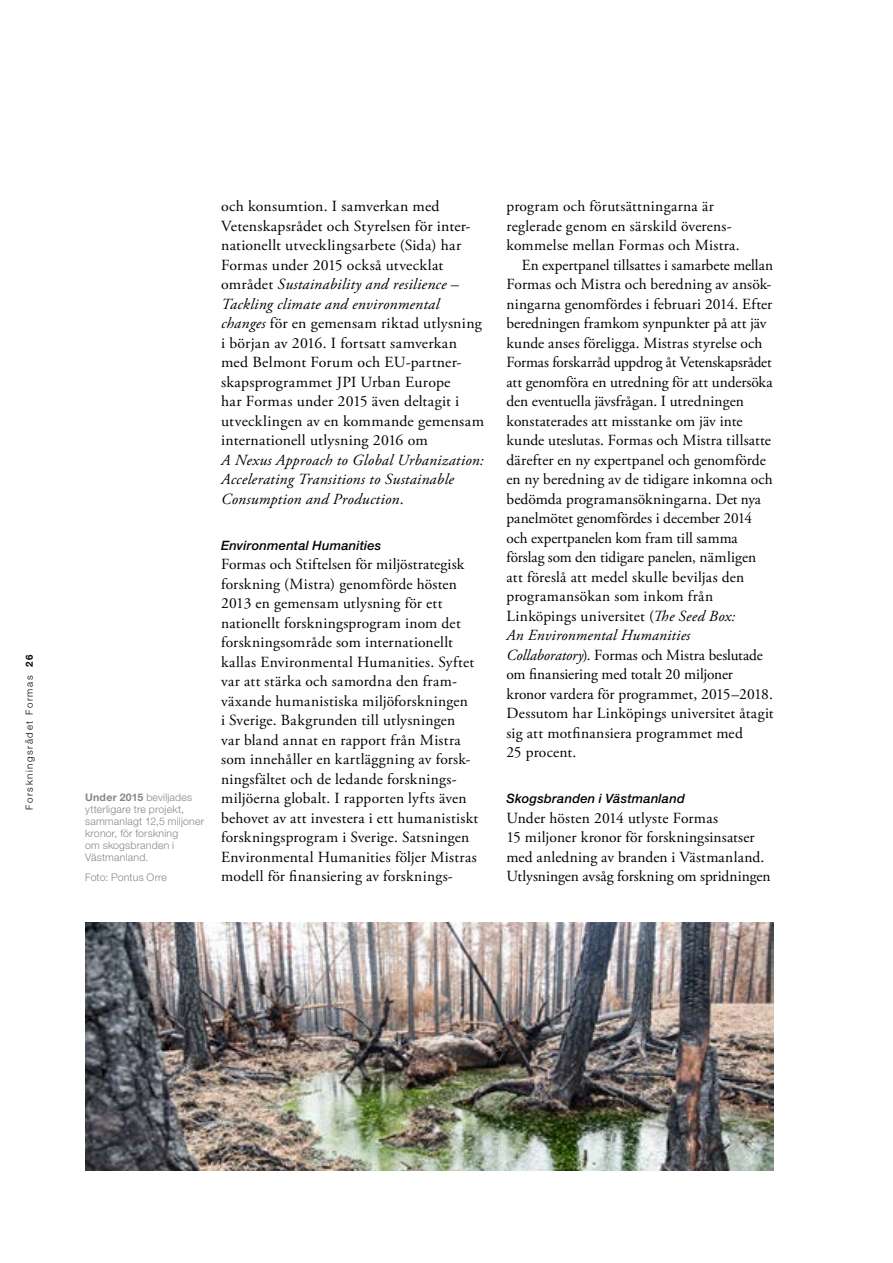
<style>
.page{position:relative;width:893px;height:1263px;background:#fff}
.page>*{position:absolute;margin:0;border:0;box-sizing:border-box;transform-origin:0 0}
.t1{font:15.45px/19.5px "Adobe Garamond Pro";letter-spacing:.01em;color:#000}
.t2{font:15.45px "Adobe Garamond Pro";letter-spacing:-.01em;color:#000}
.t3{font:italic 15.45px/19.5px "Adobe Garamond Pro";letter-spacing:.015em;color:#000}
.t4{font:italic 500 12.9px "Helvetica Neue LT Std";letter-spacing:.015em;color:#000}
.t5{font:300 10.5px/12px "Helvetica Neue LT Std";letter-spacing:.02em;color:#878787}
.t6{font:300 9.75px "Helvetica Neue LT Std";letter-spacing:.16em;color:#000}
.s1{font-weight:700}
.s2{font-style:italic}
.s3{font-style:normal}
</style>
<div class="page">
<img style="left:85px;top:923px;width:689px;height:247px">
<p class="t6" style="left:23px;top:810px;width:157px;rotate:-90deg">Forskningsrådet Formas <span class="s1">26</span></p>
<p class="t5" style="left:85px;top:791px;width:121px"><span class="s1">Under 2015</span> beviljades ytterligare tre projekt, sammanlagt 12,5 miljoner kronor, för forskning<br>om skogsbranden i<br>Västmanland.</p>
<p class="t5" style="left:85px;top:871px;width:84px">Foto: Pontus Orre</p>
<p class="t1" style="left:221px;top:197px;width:264px">och konsumtion. I samverkan med Vetenskapsrådet och Styrelsen för inter&shy;nationellt utvecklingsarbete (Sida) har Formas under 2015 också utvecklat området <span class="s2">Sustainability and resilience – Tackling climate and environmental changes</span> för en gemensam riktad utlysning i början av 2016. I fortsatt samverkan med Belmont Forum och EU-partner&shy;skapsprogrammet JPI Urban Europe<br>har Formas under 2015 även deltagit i utvecklingen av en kommande gemensam internationell utlysning 2016 om</p>
<p class="t3" style="left:221px;top:450px;width:264px">A Nexus Approach to Global Urbanization:<br>Accelerating Transitions to Sustainable<br>Consumption and Production<span class="s3">.</span></p>
<p class="t4" style="left:221px;top:537px;width:162px">Environmental Humanities</p>
<p class="t1" style="left:221px;top:555px;width:259px">Formas och Stiftelsen för miljöstrategisk forskning (Mistra) genomförde hösten 2013 en gemensam utlysning för ett nationellt forskningsprogram inom det forskningsområde som internationellt kallas Environmental Humanities. Syftet var att stärka och samordna den fram&shy;växande humanistiska miljöforskningen<br>i Sverige. Bakgrunden till utlysningen<br>var bland annat en rapport från Mistra som innehåller en kartläggning av forsk&shy;ningsfältet och de ledande forsknings&shy;miljöerna globalt. I rapporten lyfts även behovet av att investera i ett humanistiskt forskningsprogram i Sverige. Satsningen Environmental Humanities följer Mistras modell för finansiering av forsknings-</p>
<p class="t1" style="left:506px;top:197px;width:209px">program och förutsättningarna är</p>
<p class="t1" style="left:506px;top:216px;width:227px">reglerade genom en särskild överens-</p>
<p class="t1" style="left:506px;top:236px;width:235px">kommelse mellan Formas och Mistra.</p>
<p class="t1" style="left:522px;top:255px;width:253px">En expertpanel tillsattes i samarbete mellan</p>
<p class="t1" style="left:506px;top:275px;width:267px">Formas och Mistra och beredning av ansök-</p>
<p class="t1" style="left:506px;top:294px;width:267px">ningarna genomfördes i februari 2014. Efter</p>
<p class="t1" style="left:506px;top:314px;width:262px">beredningen framkom synpunkter på att jäv</p>
<p class="t1" style="left:506px;top:333px;width:258px">kunde anses föreligga. Mistras styrelse och</p>
<p class="t2" style="left:506px;top:353px;width:267px">Formas forskarråd uppdrog åt Vetenskapsrådet</p>
<p class="t2" style="left:506px;top:372px;width:268px">att genomföra en utredning för att undersöka</p>
<p class="t1" style="left:506px;top:392px;width:239px">den eventuella jävsfrågan. I utredningen</p>
<p class="t1" style="left:506px;top:411px;width:238px">konstaterades att misstanke om jäv inte</p>
<p class="t1" style="left:506px;top:431px;width:266px">kunde uteslutas. Formas och Mistra tillsatte</p>
<p class="t1" style="left:506px;top:450px;width:261px">därefter en ny expertpanel och genomförde</p>
<p class="t1" style="left:506px;top:470px;width:268px">en ny beredning av de tidigare inkomna och</p>
<p class="t1" style="left:506px;top:489px;width:256px">bedömda programansökningarna. Det nya</p>
<p class="t2" style="left:506px;top:509px;width:247px">panelmötet genomfördes i december 2014</p>
<p class="t1" style="left:506px;top:528px;width:233px">och expertpanelen kom fram till samma</p>
<p class="t1" style="left:506px;top:548px;width:251px">förslag som den tidigare panelen, nämligen</p>
<p class="t1" style="left:506px;top:567px;width:239px">att föreslå att medel skulle beviljas den</p>
<p class="t1" style="left:506px;top:587px;width:208px">programansökan som inkom från</p>
<p class="t1" style="left:506px;top:606px;width:230px">Linköpings universitet (<span class="s2">The Seed Box:</span></p>
<p class="t3" style="left:506px;top:626px;width:185px">An Environmental Humanities</p>
<p class="t1" style="left:506px;top:645px;width:258px"><span class="s2">Collaboratory</span>). Formas och Mistra beslutade</p>
<p class="t2" style="left:506px;top:665px;width:228px">om finansiering med totalt 20 miljoner</p>
<p class="t1" style="left:506px;top:684px;width:268px">kronor vardera för programmet, 2015–2018.</p>
<p class="t1" style="left:506px;top:704px;width:269px">Dessutom har Linköpings universitet åtagit</p>
<p class="t1" style="left:506px;top:723px;width:238px">sig att motfinansiera programmet med</p>
<p class="t1" style="left:506px;top:743px;width:71px">25 procent.</p>
<p class="t4" style="left:506px;top:791px;width:180px">Skogsbranden i Västmanland</p>
<p class="t1" style="left:506px;top:808px;width:266px">Under hösten 2014 utlyste Formas<br>15 miljoner kronor för forskningsinsatser med anledning av branden i Västmanland.<br>Utlysningen avsåg forskning om spridningen</p>
</div>
